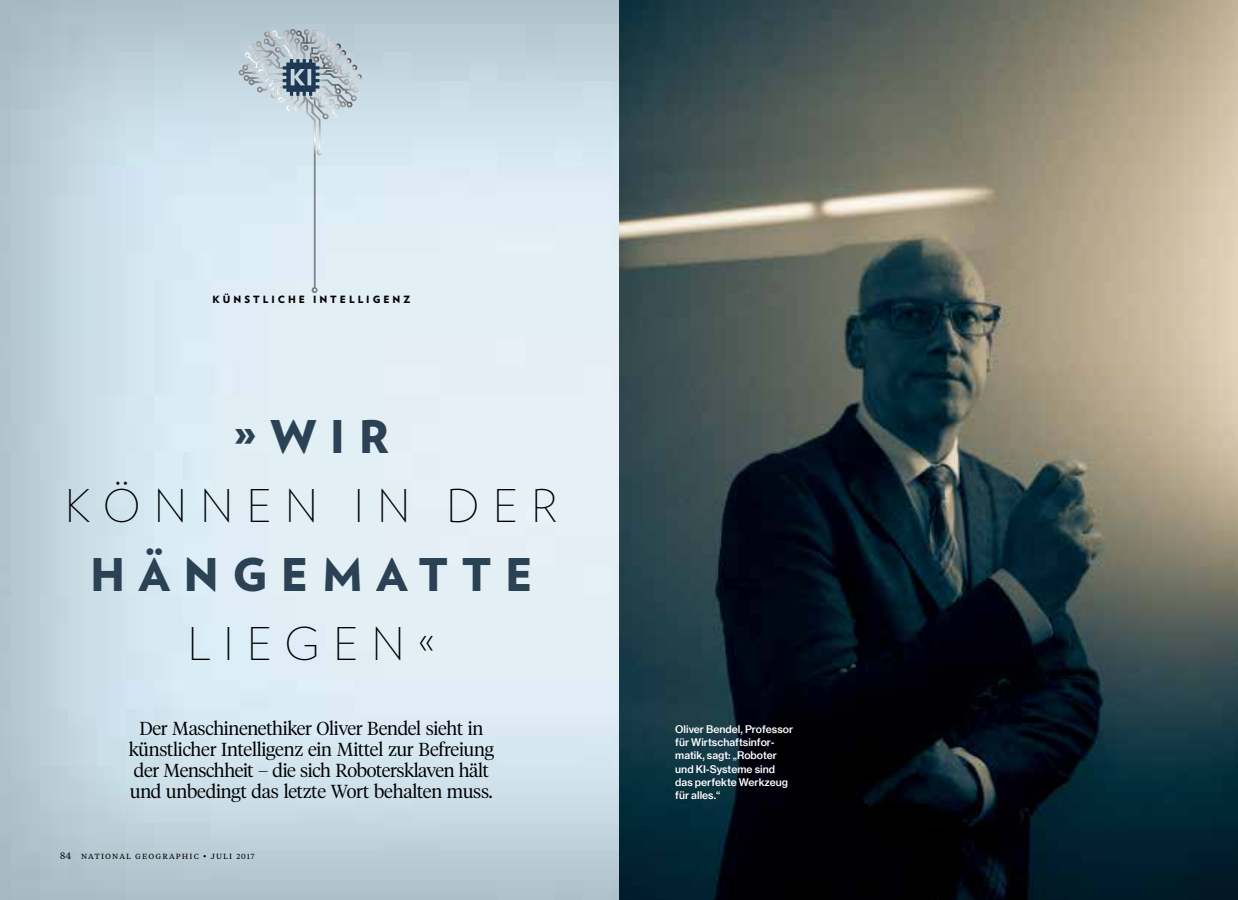
<style>
.page{position:relative;width:1238px;height:900px;background:#fff}
.page>*{position:absolute;margin:0;border:0;box-sizing:border-box;transform-origin:0 0}
.t1{font:200 45px "Verlag";letter-spacing:.3em;color:#000}
.t2{font:900 45px "Verlag";letter-spacing:.3em;color:#2a4253}
.t3{font:300 18.75px/21.2px "Tiempos Headline";letter-spacing:-.015em;color:#000;text-align:center}
.t4{font:10.25px/13.1px "N Haas Grotesk TX Pro 65 Md";color:#fff}
.t5{font:900 10px "Verlag";letter-spacing:.3em;color:#000}
.t6{font:8.75px "Grosvenor";letter-spacing:.125em;color:#000}
.s1{font-size:9.38px}
.s2{font-size:7.38px}
</style>
<div class="page">
<svg style="left:239px;top:29px;width:123px;height:264px;background:#cbdae3"></svg>
<img style="left:619px;top:0;width:619px;height:900px">
<p class="t5" style="left:212px;top:291px;width:199px">KÜNSTLICHE INTELLIGENZ</p>
<h1 class="t2" style="left:234px;top:400px;width:157px">»WIR</h1>
<h1 class="t1" style="left:65px;top:473px;width:494px">KÖNNEN IN DER</h1>
<h1 class="t2" style="left:90px;top:537px;width:444px">HÄNGEMATTE</h1>
<h1 class="t1" style="left:188px;top:611px;width:249px">LIEGEN«</h1>
<p class="t3" style="left:129px;top:716px;width:366px">Der Maschinenethiker Oliver Bendel sieht in künstlicher Intelligenz ein Mittel zur Befreiung der Menschheit – die sich Robotersklaven hält und unbedingt das letzte Wort behalten muss.</p>
<p class="t6" style="left:60px;top:850px;width:196px"><span class="s1">84</span> NATIONAL GEOGRAPHIC <span class="s1">•</span> JULI <span class="s2">2017</span></p>
<p class="t4" style="left:675px;top:723px;width:119px">Oliver Bendel, Professor für Wirtschaftsinfor&shy;matik, sagt: „Roboter und KI-Systeme sind das perfekte Werkzeug für alles.“</p>
</div>
